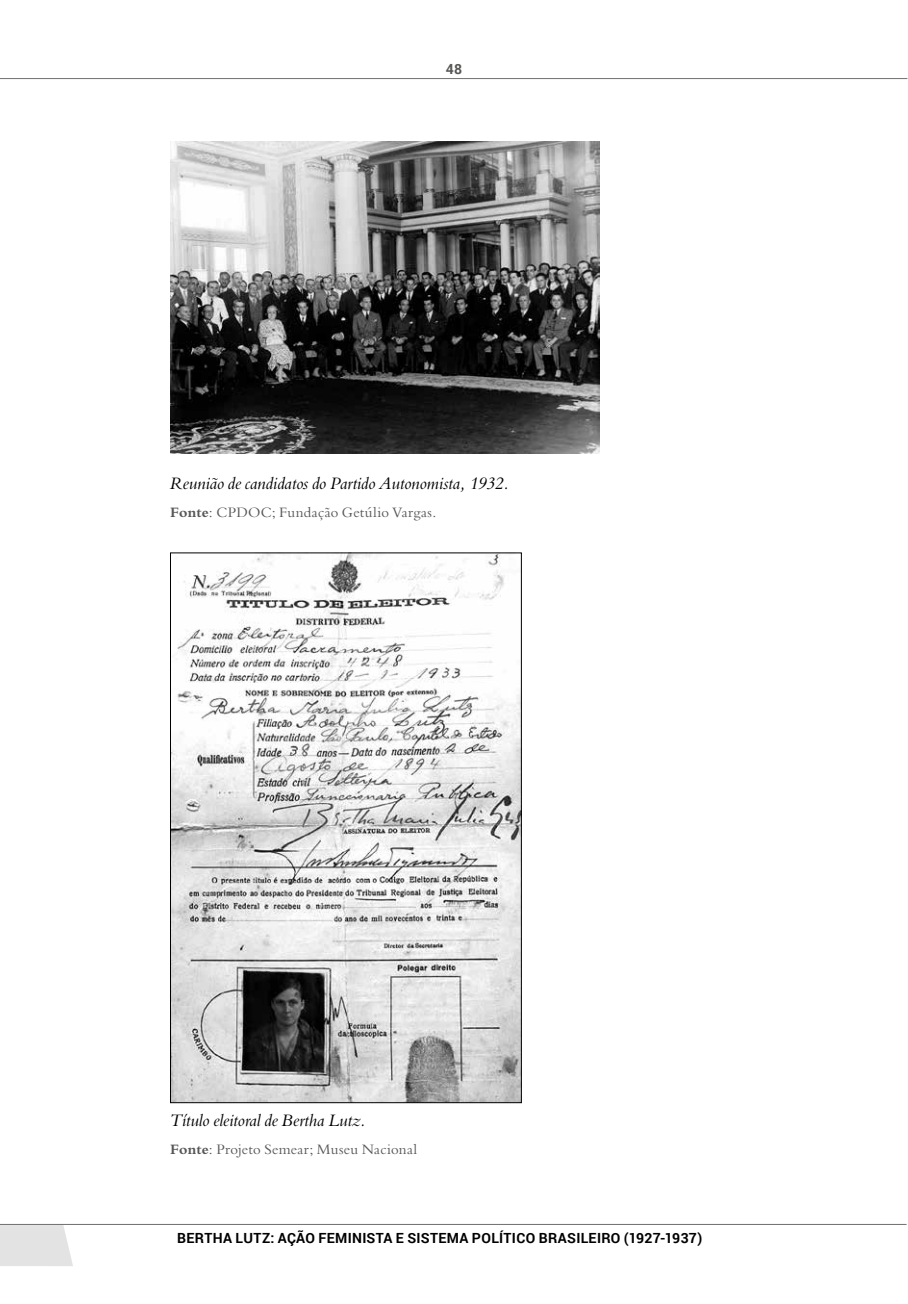
<style>
.page{position:relative;width:908px;height:1304px;background:#fff}
.page>*{position:absolute;margin:0;border:0;box-sizing:border-box;transform-origin:0 0}
.t1{font:italic 17px "Borgia Pro";letter-spacing:-.005em;color:#000}
.t2{font:14px "Borgia Pro";letter-spacing:.02em;color:#575756}
.t3{font:700 14px "Roboto";letter-spacing:.02em;color:#000}
.t4{font:700 14px "Roboto";color:#575756}
.s1{font-weight:700}
</style>
<div class="page">
<div style="left:0;top:1225px;width:73px;height:41px;background:#e3e3e3"></div>
<hr style="left:0;top:1224px;width:906px;height:1px;background:#706f6f">
<hr style="left:0;top:78px;width:907px;height:1px;background:#706f6f">
<img style="left:170px;top:142px;width:429px;height:312px">
<img style="left:172px;top:555px;width:347px;height:546px">
<p class="t4" style="left:445px;top:59px;width:18px">48</p>
<p class="t1" style="left:170px;top:474px;width:340px">Reunião de candidatos do Partido Autonomista, 1932.</p>
<p class="t2" style="left:170px;top:504px;width:267px"><span class="s1">Fonte</span>: CPDOC; Fundação Getúlio Vargas.</p>
<p class="t1" style="left:170px;top:1111px;width:197px">Título eleitoral de Bertha Lutz.</p>
<p class="t2" style="left:170px;top:1140px;width:248px"><span class="s1">Fonte</span>: Projeto Semear; Museu Nacional</p>
<p class="t3" style="left:177px;top:1228px;width:20px">BERTHA</p>
<p class="t3" style="left:235px;top:1228px;width:18px">LUTZ</p>
<p class="t3" style="left:270px;top:1228px;width:27px">: AÇÃO</p>
<p class="t3" style="left:318px;top:1228px;width:58px">FEMINISTA</p>
<p class="t3" style="left:395px;top:1228px;width:36px">E SISTEMA</p>
<p class="t3" style="left:472px;top:1228px;width:10px">POL</p>
<p class="t3" style="left:499px;top:1228px;width:50px">ÍTICO BRAS</p>
<p class="t3" style="left:576px;top:1228px;width:127px">ILEIRO (1927-1937)</p>
</div>
